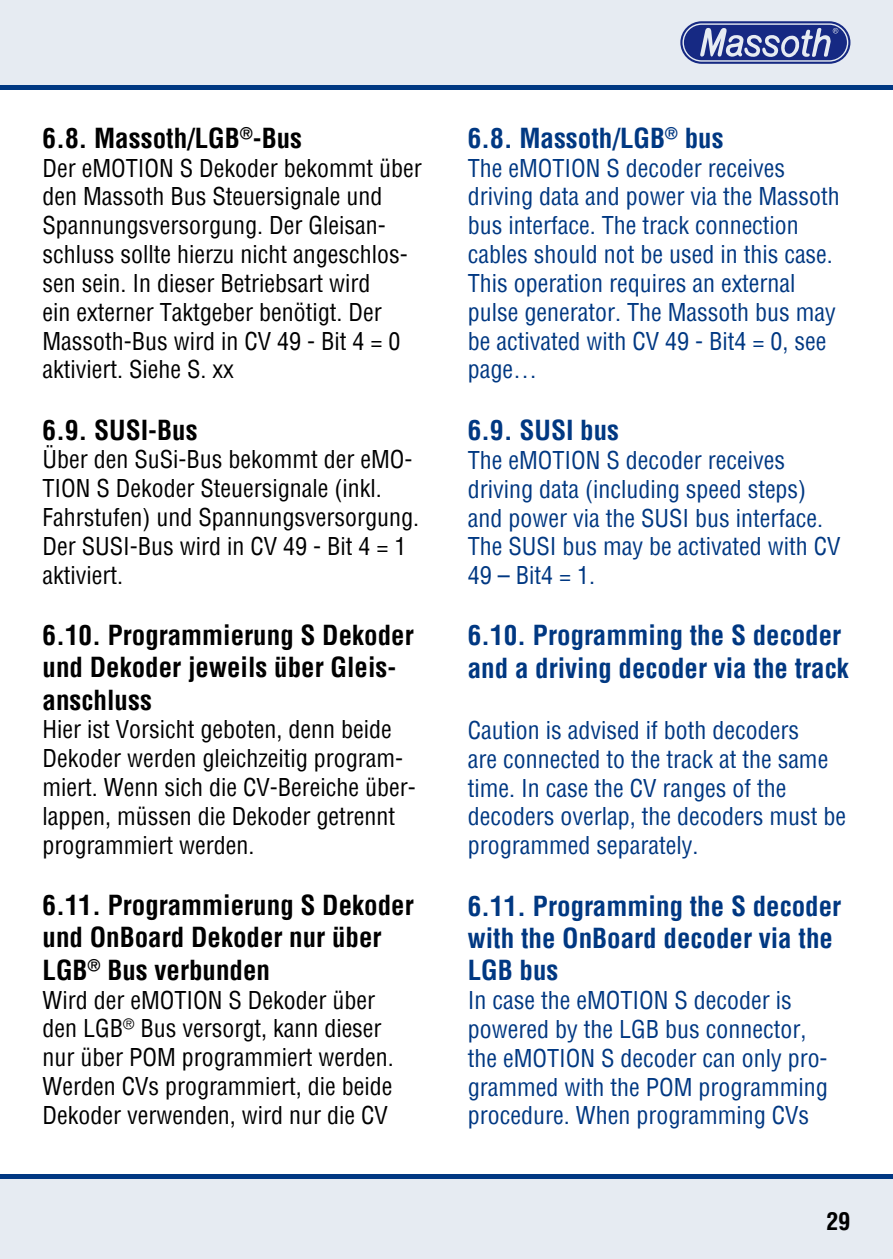
<style>
.page{position:relative;width:893px;height:1259px;background:#fff}
.page>*{position:absolute;margin:0;border:0;box-sizing:border-box;transform-origin:0 0}
.t1{font:700 condensed 27px/32.4px "Helvetica";color:#000}
.t2{font:700 condensed 27px/32.4px "Helvetica";color:#003882}
.t3{font:condensed 24px/28.8px "Helvetica";color:#000}
.t4{font:condensed 24px/28.8px "Helvetica";color:#003882}
.t5{font:700 condensed 24px "Helvetica";color:#000}
</style>
<div class="page">
<div style="left:0;top:1174px;width:893px;height:85px;background:#e6ebf2"></div>
<div style="left:0;top:0;width:893px;height:85px;background:#e6ebf2"></div>
<svg style="left:680px;top:21px;width:170px;height:43px"></svg>
<hr style="left:0;top:85px;width:893px;height:4px;background:#003882">
<hr style="left:0;top:1174px;width:893px;height:4px;background:#003882">
<p class="t1" style="left:43px;top:122px;width:261px">6.8. Massoth/LGB<sup>®</sup>-Bus</p>
<p class="t3" style="left:43px;top:153px;width:381px">Der eMOTION S Dekoder bekommt über den Massoth Bus Steuersignale und Spannungsversorgung. Der Gleisan&shy;schluss sollte hierzu nicht angeschlos&shy;sen sein. In dieser Betriebsart wird<br>ein externer Taktgeber benötigt. Der Massoth-Bus wird in CV 49 - Bit 4 = 0 aktiviert. Siehe S. xx</p>
<p class="t1" style="left:43px;top:413px;width:157px">6.9. SUSI-Bus</p>
<p class="t3" style="left:43px;top:445px;width:378px">Über den SuSi-Bus bekommt der eMO-<br>TION S Dekoder Steuersignale (inkl.<br>Fahrstufen) und Spannungsversorgung.<br>Der SUSI-Bus wird in CV 49 - Bit 4 = 1 aktiviert.</p>
<p class="t1" style="left:43px;top:618px;width:373px">6.10. Programmierung S Dekoder und Dekoder jeweils über Gleis&shy;anschluss</p>
<p class="t3" style="left:43px;top:715px;width:375px">Hier ist Vorsicht geboten, denn beide Dekoder werden gleichzeitig program&shy;miert. Wenn sich die CV-Bereiche über&shy;lappen, müssen die Dekoder getrennt programmiert werden.</p>
<p class="t1" style="left:43px;top:888px;width:373px">6.11. Programmierung S Dekoder und OnBoard Dekoder nur über<br>LGB<sup>®</sup> Bus verbunden</p>
<p class="t3" style="left:43px;top:985px;width:353px">Wird der eMOTION S Dekoder über den LGB<sup>®</sup> Bus versorgt, kann dieser nur über POM programmiert werden.<br>Werden CVs programmiert, die beide Dekoder verwenden, wird nur die CV</p>
<p class="t2" style="left:468px;top:122px;width:258px">6.8. Massoth/LGB<sup>®</sup> bus</p>
<p class="t4" style="left:468px;top:153px;width:373px">The eMOTION S decoder receives driving data and power via the Massoth bus interface. The track connection cables should not be used in this case.<br>This operation requires an external pulse generator. The Massoth bus may be activated with CV 49 - Bit4 = 0, see page…</p>
<p class="t2" style="left:468px;top:414px;width:153px">6.9. SUSI bus</p>
<p class="t4" style="left:468px;top:445px;width:374px">The eMOTION S decoder receives driving data (including speed steps) and power via the SUSI bus interface.<br>The SUSI bus may be activated with CV<br>49 – Bit4 = 1.</p>
<p class="t2" style="left:468px;top:619px;width:382px">6.10. Programming the S decoder and a driving decoder via the track</p>
<p class="t4" style="left:468px;top:715px;width:380px">Caution is advised if both decoders<br>are connected to the track at the same time. In case the CV ranges of the decoders overlap, the decoders must be programmed separately.</p>
<p class="t2" style="left:468px;top:889px;width:375px">6.11. Programming the S decoder with the OnBoard decoder via the<br>LGB bus</p>
<p class="t4" style="left:468px;top:985px;width:361px">In case the eMOTION S decoder is powered by the LGB bus connector, the eMOTION S decoder can only pro&shy;grammed with the POM programming procedure. When programming CVs</p>
<p class="t5" style="left:826px;top:1205px;width:25px">29</p>
</div>
